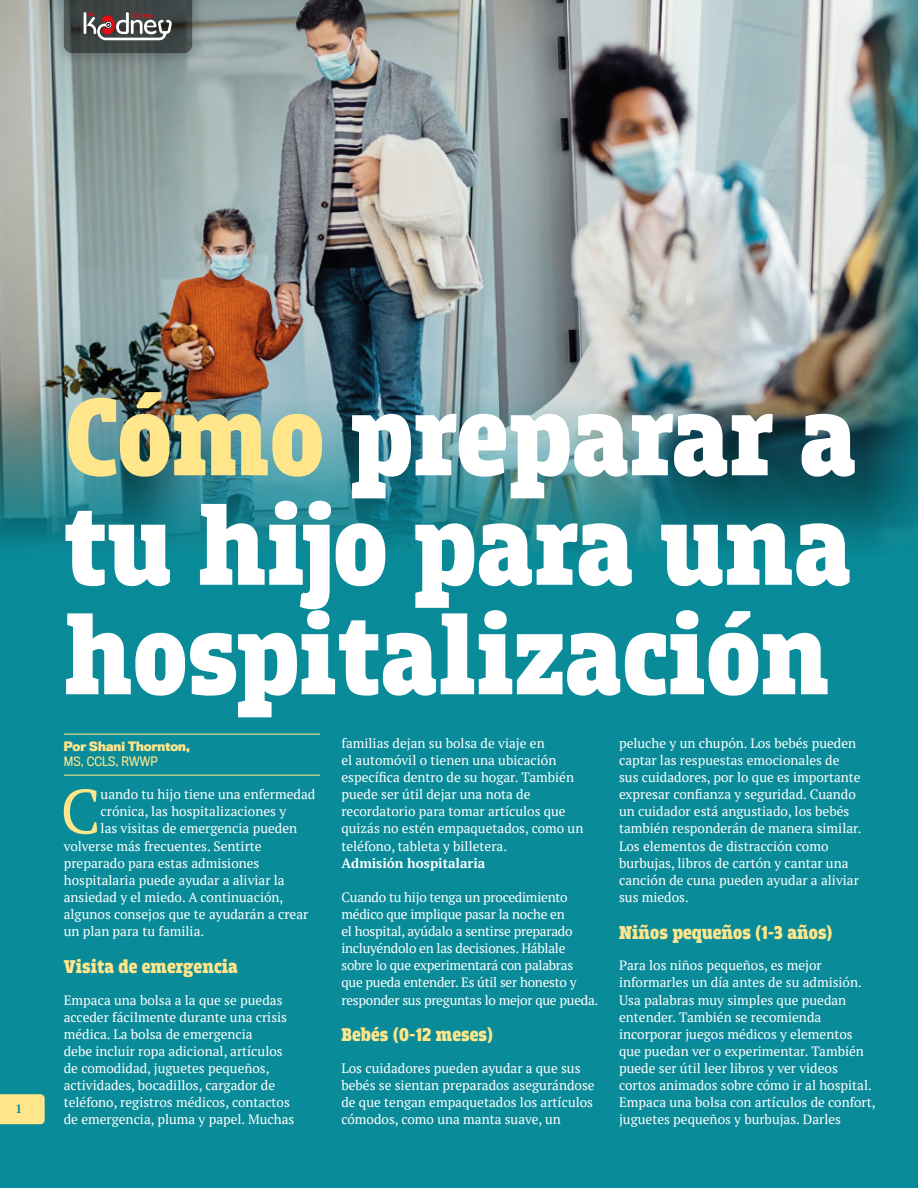
<style>
.page{position:relative;width:918px;height:1188px;background:#098b99}
.page>*{position:absolute;margin:0;border:0;box-sizing:border-box;transform-origin:0 0}
.t1{font:900 115.5px/109.5px "Breakers Slab";color:#fff;text-align:justify}
.t2{font:62.4px "PT Serif";color:#ffe68b}
.t3{font:900 19.5px "Breakers Slab";color:#ffe68b}
.t4{font:13.5px/17.1px "PT Serif";color:#fff}
.t5{font:13.5px/17.1px "PT Serif";letter-spacing:-.02em;color:#fff}
.t6{font:700 13.5px "PT Serif";color:#fff}
.t7{font:900 12px "Titling Gothic FB Narrow";color:#ffe68b}
.t8{font:12px "Titling Gothic FB Narrow";color:#ffe68b}
.t9{font:700 12px "PT Serif";color:#098b99}
.s1{color:#ffe68b}
</style>
<div class="page">
<img style="left:0;top:0;width:918px;height:550px">
<hr style="left:64px;top:734px;width:256px;height:1px;background:#ffe68b">
<hr style="left:64px;top:775px;width:256px;height:1px;background:#ffe68b">
<hr style="left:685px;top:1039px;width:92px;height:1px;background:#0070c4">
<svg style="left:0;top:1094px;width:45px;height:30px"></svg>
<div style="left:51px;top:0;width:156px;height:68px;background:#000;opacity:.3"></div>
<svg style="left:64px;top:0;width:128px;height:53px;background:#575656"></svg>
<p class="t9" style="left:16px;top:1101px;width:8px">1</p>
<h1 class="t1" style="left:64px;top:389px;width:795px"><span class="s1">Cómo</span> preparar a tu hijo para una hospitalización</h1>
<p class="t7" style="left:64px;top:739px;width:128px">Por Shani Thornton,</p>
<p class="t8" style="left:64px;top:755px;width:95px">MS, CCLS, RWWP</p>
<h2 class="t2" style="left:60px;top:771px;width:42px">C</h2>
<p class="t4" style="left:101px;top:786px;width:216px">uando tu hijo tiene una enfermedad</p>
<p class="t4" style="left:101px;top:803px;width:187px">crónica, las hospitalizaciones y</p>
<p class="t4" style="left:101px;top:820px;width:198px">las visitas de emergencia pueden</p>
<p class="t4" style="left:64px;top:837px;width:199px">volverse más frecuentes. Sentirte</p>
<p class="t4" style="left:64px;top:854px;width:197px">preparado para estas admisiones</p>
<p class="t4" style="left:64px;top:871px;width:223px">hospitalaria puede ayudar a aliviar la</p>
<p class="t4" style="left:64px;top:888px;width:221px">ansiedad y el miedo. A continuación,</p>
<p class="t4" style="left:64px;top:906px;width:246px">algunos consejos que te ayudarán a crear</p>
<p class="t4" style="left:64px;top:923px;width:142px">un plan para tu familia.</p>
<h3 class="t3" style="left:64px;top:955px;width:176px">Visita de emergencia</h3>
<p class="t4" style="left:64px;top:991px;width:232px">Empaca una bolsa a la que se puedas acceder fácilmente durante una crisis médica. La bolsa de emergencia<br>debe incluir ropa adicional, artículos de comodidad, juguetes pequeños, actividades, bocadillos, cargador de teléfono, registros médicos, contactos de emergencia, pluma y papel. Muchas</p>
<p class="t4" style="left:341px;top:734px;width:243px">familias dejan su bolsa de viaje en<br>el automóvil o tienen una ubicación específica dentro de su hogar. También puede ser útil dejar una nota de recordatorio para tomar artículos que quizás no estén empaquetados, como un teléfono, tableta y billetera.</p>
<p class="t6" style="left:341px;top:854px;width:146px">Admisión hospitalaria</p>
<p class="t5" style="left:341px;top:888px;width:258px">Cuando tu hijo tenga un procedimiento médico que implique pasar la noche en<br>el hospital, ayúdalo a sentirse preparado incluyéndolo en las decisiones. Háblale sobre lo que experimentará con palabras<br>que pueda entender. Es útil ser honesto y responder sus preguntas lo mejor que pueda.</p>
<h3 class="t3" style="left:341px;top:1023px;width:153px">Bebés (0-12 meses)</h3>
<p class="t4" style="left:341px;top:1059px;width:255px">Los cuidadores pueden ayudar a que sus bebés se sientan preparados asegurándose de que tengan empaquetados los artículos cómodos, como una manta suave, un</p>
<p class="t4" style="left:619px;top:734px;width:244px">peluche y un chupón. Los bebés pueden captar las respuestas emocionales de sus cuidadores, por lo que es importante expresar confianza y seguridad. Cuando un cuidador está angustiado, los bebés también responderán de manera similar.<br>Los elementos de distracción como burbujas, libros de cartón y cantar una canción de cuna pueden ayudar a aliviar sus miedos.</p>
<h3 class="t3" style="left:619px;top:921px;width:215px">Niños pequeños (1-3 años)</h3>
<p class="t4" style="left:619px;top:957px;width:258px">Para los niños pequeños, es mejor informarles un día antes de su admisión.<br>Usa palabras muy simples que puedan entender. También se recomienda incorporar juegos médicos y elementos que puedan ver o experimentar. También puede ser útil leer libros y ver videos cortos animados sobre cómo ir al hospital.<br>Empaca una bolsa con artículos de confort, juguetes pequeños y burbujas. Darles</p>
</div>
